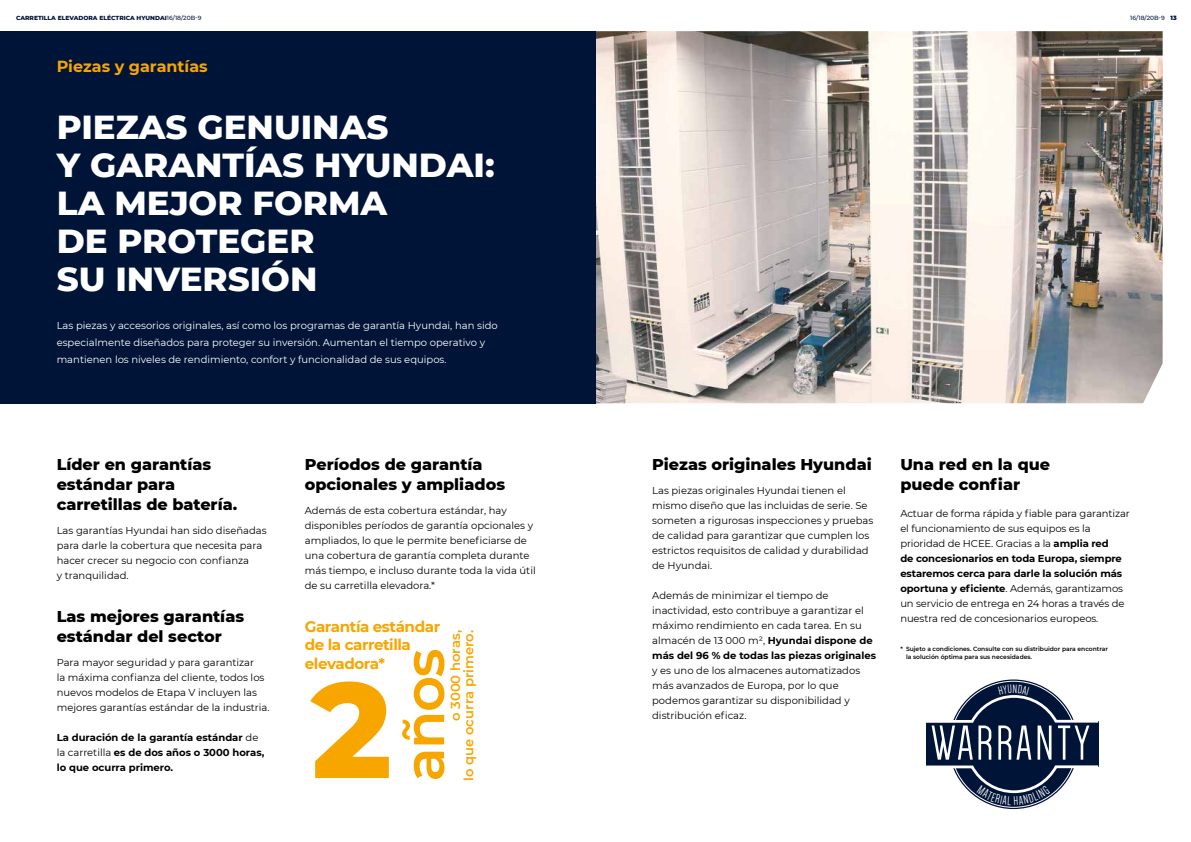
<style>
.page{position:relative;width:1191px;height:842px;background:#fff}
.page>*{position:absolute;margin:0;border:0;box-sizing:border-box;transform-origin:0 0}
.t1{font:800 135.1px "Montserrat";color:#f7a600}
.t2{font:600 56.2px "Montserrat";color:#f7a600}
.t3{font:50.6px "Dense";letter-spacing:.05em;color:#fff}
.t4{font:800 34px/38px "Montserrat";color:#fff}
.t5{font:800 16px/20px "Montserrat";color:#000}
.t6{font:700 16px "Montserrat";color:#f7a600}
.t7{font:700 15.2px/18.2px "Montserrat";letter-spacing:-.03em;color:#f7a600}
.t8{font:600 13.1px/13.1px "Montserrat";color:#f7a600;text-align:right}
.t9{font:10px/15px "Montserrat";color:#000}
.t10{font:10px/17px "Montserrat";color:#fff}
.t11{font:700 10px/15px "Montserrat";color:#000}
.t12{font:600 6px/8px "Montserrat";color:#000}
.t13{font:800 6px "Montserrat";color:#001437}
.t14{font:500 6px "Montserrat";color:#001437}
.s1{font-weight:500}
.s2{font-weight:900}
.s3{font-weight:400}
.s4{font-weight:700}
</style>
<div class="page">
<img style="left:595px;top:31px;width:567px;height:372px">
<div style="left:0;top:31px;width:595px;height:372px;background:#001437"></div>
<div style="left:926px;top:721px;width:172px;height:46px;background:#001437"></div>
<svg style="left:926px;top:684px;width:173px;height:40px"></svg>
<svg style="left:926px;top:764px;width:173px;height:41px"></svg>
<p class="t13" style="left:16px;top:14px;width:187px">CARRETILLA ELEVADORA ELÉCTRICA HYUNDAI<span class="s1">16/18/20B-9</span></p>
<p class="t14" style="left:1130px;top:14px;width:48px">16/18/20B-9 <span class="s2">13</span></p>
<h3 class="t6" style="left:57px;top:55px;width:152px">Piezas y garantías</h3>
<h3 class="t4" style="left:57px;top:106px;width:439px">PIEZAS GENUINAS<br>Y GARANTÍAS HYUNDAI:<br>LA MEJOR FORMA<br>DE PROTEGER<br>SU INVERSIÓN</h3>
<p class="t10" style="left:57px;top:317px;width:442px">Las piezas y accesorios originales, así como los programas de garantía Hyundai, han sido especialmente diseñados para proteger su inversión. Aumentan el tiempo operativo y mantienen los niveles de rendimiento, confort y funcionalidad de sus equipos.</p>
<h3 class="t5" style="left:57px;top:453px;width:182px">Líder en garantías estándar para carretillas de batería.</h3>
<p class="t9" style="left:57px;top:522px;width:211px">Las garantías Hyundai han sido diseñadas para darle la cobertura que necesita para hacer crecer su negocio con confianza<br>y tranquilidad.</p>
<h3 class="t5" style="left:57px;top:605px;width:189px">Las mejores garantías estándar del sector</h3>
<p class="t9" style="left:57px;top:654px;width:214px">Para mayor seguridad y para garantizar<br>la máxima confianza del cliente, todos los nuevos modelos de Etapa V incluyen las mejores garantías estándar de la industria.</p>
<p class="t11" style="left:57px;top:729px;width:209px">La duración de la garantía estándar <span class="s3">de la carretilla</span> es de dos años o 3000 horas, lo que ocurra primero.</p>
<h3 class="t5" style="left:652px;top:453px;width:221px">Piezas originales Hyundai</h3>
<h3 class="t5" style="left:305px;top:453px;width:202px">Períodos de garantía opcionales y ampliados</h3>
<p class="t9" style="left:305px;top:502px;width:232px">Además de esta cobertura estándar, hay disponibles períodos de garantía opcionales y ampliados, lo que le permite beneficiarse de una cobertura de garantía completa durante más tiempo, e incluso durante toda la vida útil de su carretilla elevadora.*</p>
<p class="t9" style="left:900px;top:506px;width:231px">Actuar de forma rápida y fiable para garantizar el funcionamiento de sus equipos es la prioridad de HCEE. Gracias a la <span class="s4">amplia red<br>de concesionarios en toda Europa, siempre estaremos cerca para darle la solución más oportuna y eficiente</span>. Además, garantizamos un servicio de entrega en 24 horas a través de nuestra red de concesionarios europeos.</p>
<h3 class="t5" style="left:900px;top:453px;width:151px">Una red en la que puede confiar</h3>
<p class="t9" style="left:652px;top:482px;width:223px">Las piezas originales Hyundai tienen el mismo diseño que las incluidas de serie. Se someten a rigurosas inspecciones y pruebas de calidad para garantizar que cumplen los estrictos requisitos de calidad y durabilidad de Hyundai.</p>
<p class="t9" style="left:652px;top:587px;width:225px">Además de minimizar el tiempo de inactividad, esto contribuye a garantizar el máximo rendimiento en cada tarea. En su almacén de 13 000 m², <span class="s4">Hyundai dispone de más del 96 % de todas las piezas originales</span></p>
<p class="t9" style="left:652px;top:662px;width:209px">y es uno de los almacenes automatizados más avanzados de Europa, por lo que podemos garantizar su disponibilidad y distribución eficaz.</p>
<h3 class="t7" style="left:305px;top:617px;width:137px">Garantía estándar de la carretilla elevadora*</h3>
<h3 class="t8" style="left:448px;top:781px;width:152px;rotate:-90deg">o 3000 horas,<br>lo que ocurra primero.</h3>
<p class="t12" style="left:906px;top:644px;width:203px;text-indent:-6px">* Sujeto a condiciones. Consulte con su distribuidor para encontrar la solución óptima para sus necesidades.</p>
<h2 class="t2" style="left:384px;top:781px;width:134px;rotate:-90deg">años</h2>
<h1 class="t1" style="left:311px;top:631px;width:82px">2</h1>
<h3 class="t3" style="left:931px;top:718px;width:160px">WARRANTY</h3>
</div>
